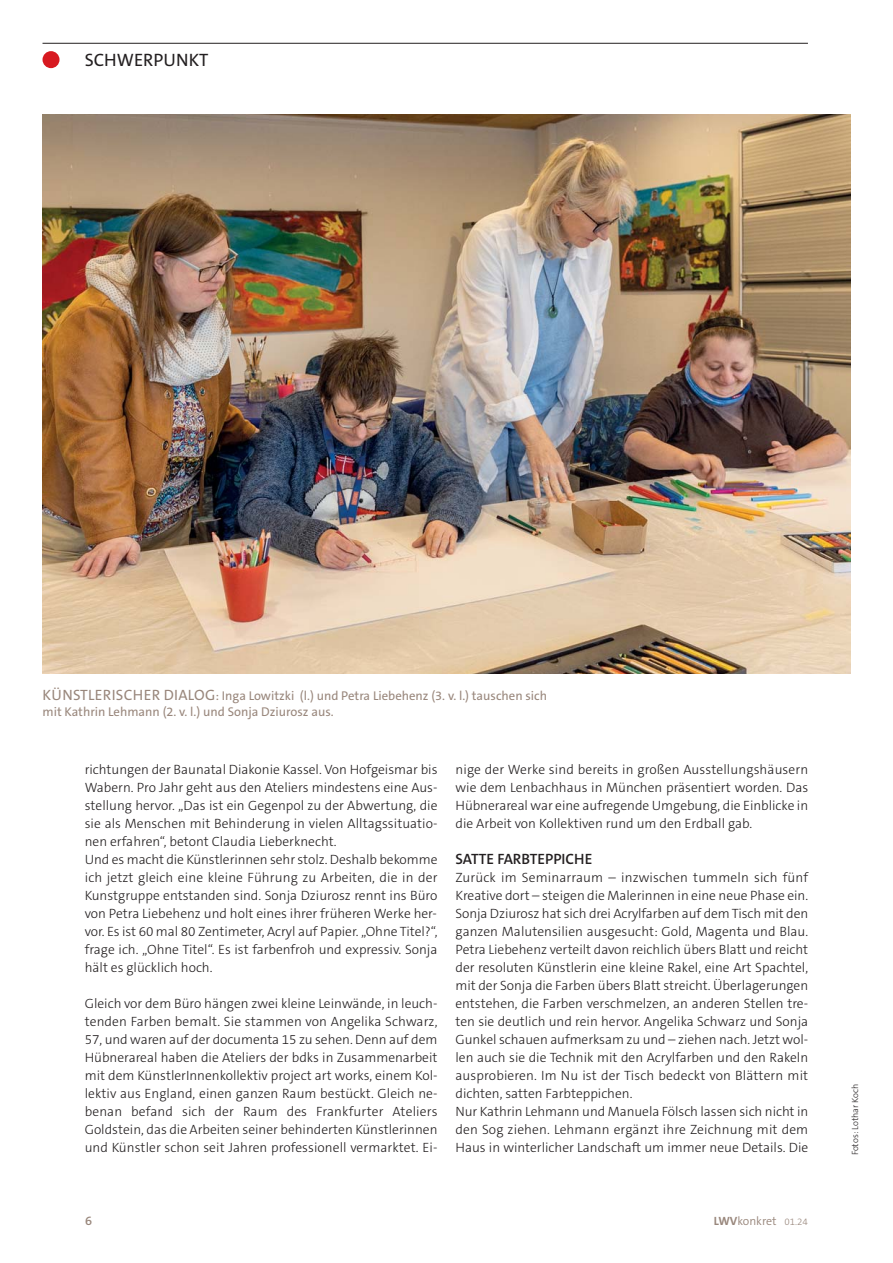
<style>
.page{position:relative;width:893px;height:1263px;background:#fff}
.page>*{position:absolute;margin:0;border:0;box-sizing:border-box;transform-origin:0 0}
.t1{font:18px "The Sans C5";color:#231f20}
.t2{font:600 15px "The Sans C5";color:#231f20}
.t3{font:300 13.5px/18px "The Sans C5";color:#231f20}
.t4{font:12.75px/15.3px "The Sans C5";color:#99877c}
.t5{font:600 12.75px "The Sans C5";color:#99877c}
.t6{font:300 12px "The Sans C5";color:#99877c}
.t7{font:300 9px "The Sans C5";color:#231f20}
.s1{font-size:15px}
.s2{font-weight:700}
.s3{font-size:9.75px}
</style>
<div class="page">
<div style="left:43px;top:51px;width:17px;height:17px;background:#d71920;border-radius:50%"></div>
<hr style="left:43px;top:43px;width:765px;height:1px;background:#231f20">
<img style="left:43px;top:115px;width:807px;height:558px">
<h1 class="t1" style="left:85px;top:51px;width:125px">SCHWERPUNKT</h1>
<p class="t4" style="left:43px;top:689px;width:506px"><span class="s1">KÜNSTLERISCHER DIALOG</span>: Inga Lowitzki (l.) und Petra Liebehenz (3. v. l.) tauschen sich mit Kathrin Lehmann (2. v. l.) und Sonja Dziurosz aus.</p>
<p class="t3" style="left:85px;top:761px;width:354px">richtungen der Baunatal Diakonie Kassel. Von Hofgeismar bis Wabern. Pro Jahr geht aus den Ateliers mindestens eine Aus&shy;stellung hervor. „Das ist ein Gegenpol zu der Abwertung, die sie als Menschen mit Behinderung in vielen Alltagssituatio&shy;nen erfahren“, betont Claudia Lieberknecht.<br>Und es macht die Künstlerinnen sehr stolz. Deshalb bekomme ich jetzt gleich eine kleine Führung zu Arbeiten, die in der Kunstgruppe entstanden sind. Sonja Dziurosz rennt ins Büro von Petra Liebehenz und holt eines ihrer früheren Werke her&shy;vor. Es ist 60 mal 80 Zentimeter, Acryl auf Papier. „Ohne Titel?“, frage ich. „Ohne Titel“. Es ist farbenfroh und expressiv. Sonja hält es glücklich hoch.</p>
<p class="t3" style="left:85px;top:995px;width:354px;text-align:justify">Gleich vor dem Büro hängen zwei kleine Leinwände, in leuch&shy;tenden Farben bemalt. Sie stammen von Angelika Schwarz, 57, und waren auf der documenta 15 zu sehen. Denn auf dem Hübnerareal haben die Ateliers der bdks in Zusammenarbeit mit dem KünstlerInnenkollektiv project art works, einem Kol&shy;lektiv aus England, einen ganzen Raum bestückt. Gleich ne&shy;benan befand sich der Raum des Frankfurter Ateliers Goldstein, das die Arbeiten seiner behinderten Künstlerinnen und Künstler schon seit Jahren professionell vermarktet. Ei-</p>
<p class="t3" style="left:455px;top:761px;width:354px;text-align:justify">nige der Werke sind bereits in großen Ausstellungshäusern wie dem Lenbachhaus in München präsentiert worden. Das Hübnerareal war eine aufregende Umgebung, die Einblicke in die Arbeit von Kollektiven rund um den Erdball gab.</p>
<p class="t2" style="left:455px;top:851px;width:139px">SATTE FARBTEPPICHE</p>
<p class="t3" style="left:455px;top:869px;width:354px">Zurück im Seminarraum – inzwischen tummeln sich fünf Kreative dort – steigen die Malerinnen in eine neue Phase ein.<br>Sonja Dziurosz hat sich drei Acrylfarben auf dem Tisch mit den ganzen Malutensilien ausgesucht: Gold, Magenta und Blau.<br>Petra Liebehenz verteilt davon reichlich übers Blatt und reicht der resoluten Künstlerin eine kleine Rakel, eine Art Spachtel, mit der Sonja die Farben übers Blatt streicht. Überlagerungen entstehen, die Farben verschmelzen, an anderen Stellen tre&shy;ten sie deutlich und rein hervor. Angelika Schwarz und Sonja Gunkel schauen aufmerksam zu und – ziehen nach. Jetzt wol&shy;len auch sie die Technik mit den Acrylfarben und den Rakeln ausprobieren. Im Nu ist der Tisch bedeckt von Blättern mit dichten, satten Farbteppichen.<br>Nur Kathrin Lehmann und Manuela Fölsch lassen sich nicht in den Sog ziehen. Lehmann ergänzt ihre Zeichnung mit dem Haus in winterlicher Landschaft um immer neue Details. Die</p>
<p class="t5" style="left:85px;top:1214px;width:9px">6</p>
<p class="t6" style="left:714px;top:1214px;width:96px"><span class="s2">LWV</span>konkret <span class="s3">01.24</span></p>
<p class="t7" style="left:851px;top:1155px;width:73px;rotate:-90deg">oF tos: Lothar Koch</p>
</div>
